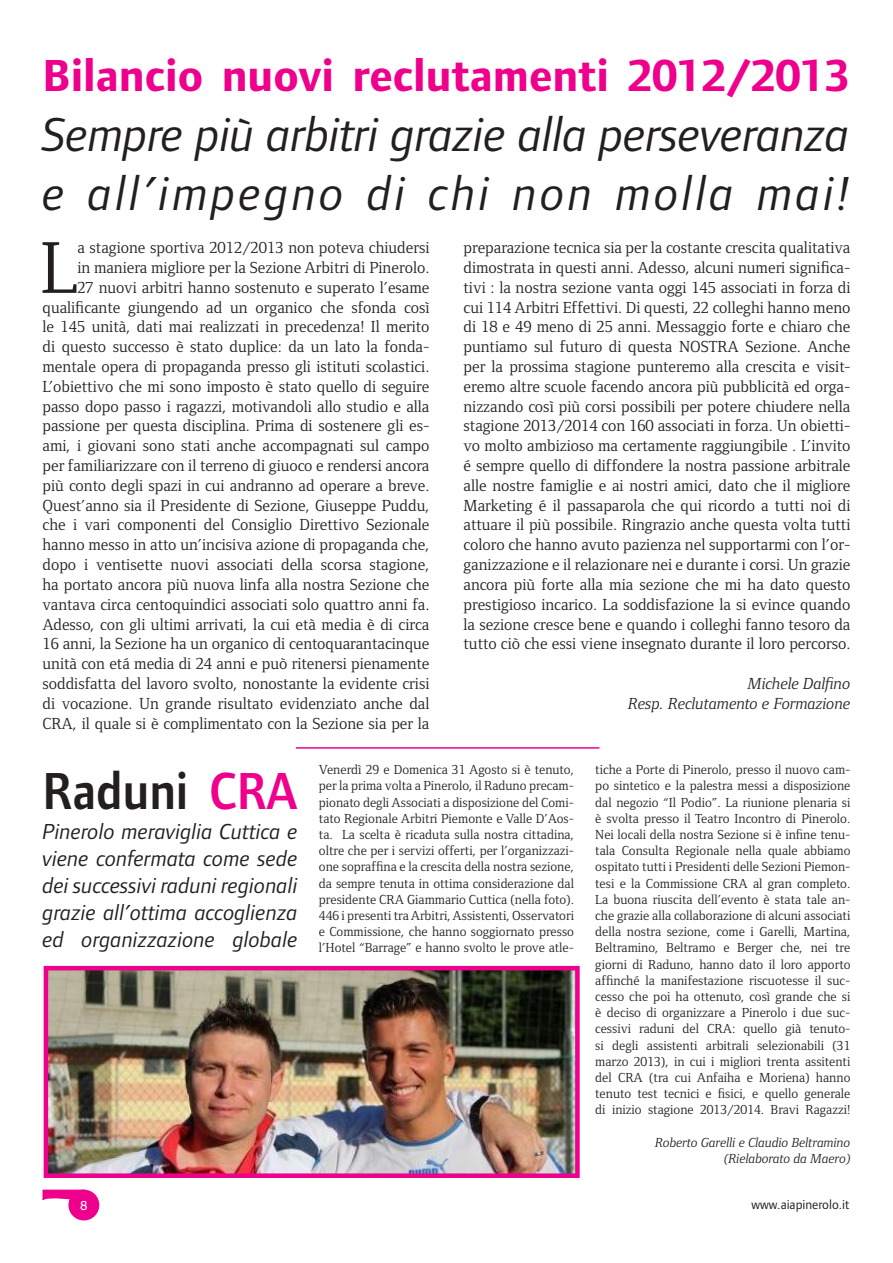
<style>
.page{position:relative;width:893px;height:1263px;background:#fff}
.page>*{position:absolute;margin:0;border:0;box-sizing:border-box;transform-origin:0 0}
.t1{font:75.6px "Foundry Form Serif";color:#241f1f}
.t2{font:600 54px "Foundry Form Sans";color:#241f1f;scale:.92 1}
.t3{font:italic 49.5px/59.4px "Foundry Form Sans";letter-spacing:-.01em;color:#241f1f}
.t4{font:700 46.5px "Foundry Form Sans";color:#ee008c}
.t5{font:italic 22.5px/27px "Foundry Form Sans";color:#241f1f;text-align:justify}
.t6{font:16.5px/19.8px "Foundry Form Serif";color:#241f1f;text-align:right}
.t7{font:italic 16.5px/19.8px "Foundry Form Serif";color:#241f1f;text-align:right}
.t8{font:13.5px/16.2px "Foundry Form Serif";color:#241f1f;text-align:justify}
.t9{font:italic 13.5px/16.2px "Foundry Form Serif";color:#241f1f;text-align:right}
.t10{font:13.5px "Foundry Form Sans";color:#241f1f}
.t11{font:500 13.5px "Foundry Form Sans";color:#fff}
.s1{color:#ee008c}
</style>
<div class="page">
<img style="left:49px;top:971px;width:526px;height:202px">
<div style="left:44px;top:966px;width:536px;height:212px;border:4px solid #ee008c"></div>
<hr style="left:296px;top:747px;width:303px;height:2px;background:#ee008c">
<div style="left:69px;top:1190px;width:30px;height:30px;background:#ee008c;border-radius:50%"></div>
<div style="left:68px;top:1189px;width:31px;height:31px;border:2px solid #ee008c;border-radius:50%"></div>
<svg style="left:42px;top:1189px;width:43px;height:12px"></svg>
<h3 class="t4" style="left:43px;top:50px;width:809px">Bilancio nuovi reclutamenti 2012/2013</h3>
<h3 class="t3" style="left:43px;top:104px;width:809px">Sempre più arbitri grazie alla perseveranza e all’impegno di chi non molla mai!</h3>
<p class="t6" style="left:43px;top:238px;width:388px">a stagione sportiva 2012/2013 non poteva chiudersi<br>in maniera migliore per la Sezione Arbitri di Pinerolo.<br>27 nuovi arbitri hanno sostenuto e superato l’esame qualificante giungendo ad un organico che sfonda così le 145 unità, dati mai realizzati in precedenza! Il merito di questo successo è stato duplice: da un lato la fonda&shy;mentale opera di propaganda presso gli istituti scolastici.<br>L’obiettivo che mi sono imposto è stato quello di seguire passo dopo passo i ragazzi, motivandoli allo studio e alla passione per questa disciplina. Prima di sostenere gli es&shy;ami, i giovani sono stati anche accompagnati sul campo per familiarizzare con il terreno di giuoco e rendersi ancora più conto degli spazi in cui andranno ad operare a breve.<br>Quest’anno sia il Presidente di Sezione, Giuseppe Puddu, che i vari componenti del Consiglio Direttivo Sezionale hanno messo in atto un’incisiva azione di propaganda che, dopo i ventisette nuovi associati della scorsa stagione, ha portato ancora più nuova linfa alla nostra Sezione che vantava circa centoquindici associati solo quattro anni fa.<br>Adesso, con gli ultimi arrivati, la cui età media è di circa 16 anni, la Sezione ha un organico di centoquarantacinque unità con etá media di 24 anni e può ritenersi pienamente soddisfatta del lavoro svolto, nonostante la evidente crisi di vocazione. Un grande risultato evidenziato anche dal CRA, il quale si è complimentato con la Sezione sia per la</p>
<p class="t6" style="left:463px;top:238px;width:388px;text-align:justify">preparazione tecnica sia per la costante crescita qualitativa dimostrata in questi anni. Adesso, alcuni numeri significa&shy;tivi : la nostra sezione vanta oggi 145 associati in forza di cui 114 Arbitri Effettivi. Di questi, 22 colleghi hanno meno di 18 e 49 meno di 25 anni. Messaggio forte e chiaro che puntiamo sul futuro di questa NOSTRA Sezione. Anche per la prossima stagione punteremo alla crescita e visit&shy;eremo altre scuole facendo ancora più pubblicità ed orga&shy;nizzando così più corsi possibili per potere chiudere nella stagione 2013/2014 con 160 associati in forza. Un obietti&shy;vo molto ambizioso ma certamente raggiungibile . L’invito é sempre quello di diffondere la nostra passione arbitrale alle nostre famiglie e ai nostri amici, dato che il migliore Marketing é il passaparola che qui ricordo a tutti noi di attuare il più possibile. Ringrazio anche questa volta tutti coloro che hanno avuto pazienza nel supportarmi con l’or&shy;ganizzazione e il relazionare nei e durante i corsi. Un grazie ancora più forte alla mia sezione che mi ha dato questo prestigioso incarico. La soddisfazione la si evince quando la sezione cresce bene e quando i colleghi fanno tesoro da tutto ciò che essi viene insegnato durante il loro percorso.</p>
<h1 class="t1" style="left:40px;top:226px;width:39px">L</h1>
<p class="t7" style="left:628px;top:673px;width:224px">Michele Dalfino<br>Resp. Reclutamento e Formazione</p>
<h2 class="t2" style="left:43px;top:761px;width:279px">Raduni <span class="s1">CRA</span></h2>
<h3 class="t5" style="left:43px;top:817px;width:257px">Pinerolo meraviglia Cuttica e viene confermata come sede dei successivi raduni regionali grazie all’ottima accoglienza ed organizzazione globale</h3>
<p class="t11" style="left:81px;top:1198px;width:8px">8</p>
<p class="t8" style="left:319px;top:762px;width:257px">Venerdì 29 e Domenica 31 Agosto si è tenuto, per la prima volta a Pinerolo, il Raduno precam&shy;pionato degli Associati a disposizione del Comi&shy;tato Regionale Arbitri Piemonte e Valle D’Aos&shy;ta. La scelta è ricaduta sulla nostra cittadina, oltre che per i servizi offerti, per l’organizzazi&shy;one sopraffina e la crescita della nostra sezione, da sempre tenuta in ottima considerazione dal presidente CRA Giammario Cuttica (nella foto).<br>446 i presenti tra Arbitri, Assistenti, Osservatori e Commissione, che hanno soggiornato presso l’Hotel “Barrage” e hanno svolto le prove atle-</p>
<p class="t8" style="left:595px;top:762px;width:257px">tiche a Porte di Pinerolo, presso il nuovo cam&shy;po sintetico e la palestra messi a disposizione dal negozio “Il Podio”. La riunione plenaria si è svolta presso il Teatro Incontro di Pinerolo.<br>Nei locali della nostra Sezione si è infine tenu&shy;tala Consulta Regionale nella quale abbiamo ospitato tutti i Presidenti delle Sezioni Piemon&shy;tesi e la Commissione CRA al gran completo.<br>La buona riuscita dell’evento è stata tale an&shy;che grazie alla collaborazione di alcuni associati della nostra sezione, come i Garelli, Martina, Beltramino, Beltramo e Berger che, nei tre giorni di Raduno, hanno dato il loro apporto affinché la manifestazione riscuotesse il suc&shy;cesso che poi ha ottenuto, così grande che si è deciso di organizzare a Pinerolo i due suc&shy;cessivi raduni del CRA: quello già tenuto&shy;si degli assistenti arbitrali selezionabili (31 marzo 2013), in cui i migliori trenta assitenti del CRA (tra cui Anfaiha e Moriena) hanno tenuto test tecnici e fisici, e quello generale di inizio stagione 2013/2014. Bravi Ragazzi!</p>
<p class="t9" style="left:655px;top:1134px;width:197px">Roberto Garelli e Claudio Beltramino (Rielaborato da Maero)</p>
<p class="t10" style="left:752px;top:1197px;width:99px">www.aiapinerolo.it</p>
</div>
